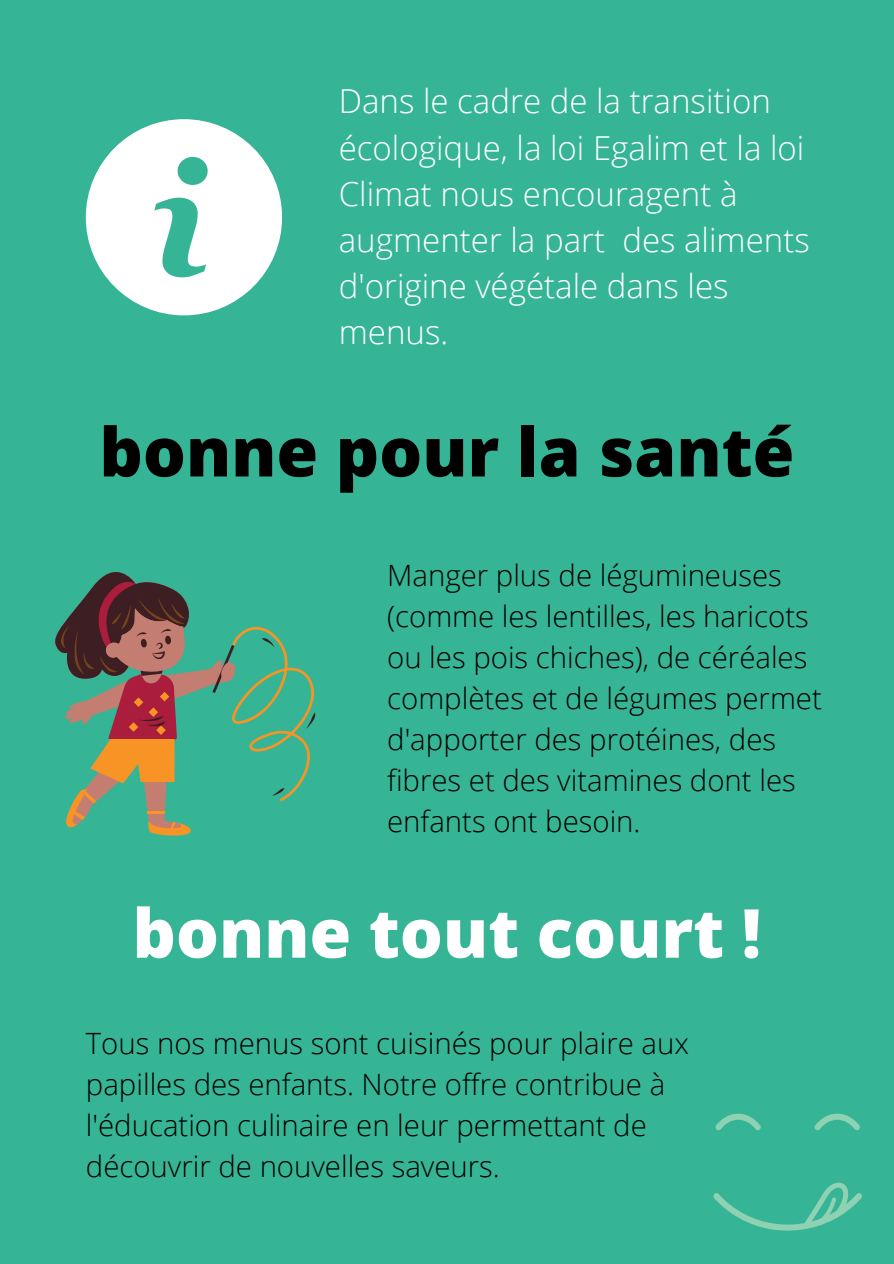
<style>
.page{position:relative;width:894px;height:1264px;background:#fff}
.page>*{position:absolute;margin:0;border:0;box-sizing:border-box;transform-origin:0 0}
.t1{font:800 67.5px "Open Sans";color:#000}
.t2{font:800 67.5px "Open Sans";color:#fff}
.t3{font:300 33px/46.2px "Open Sans";color:#fff}
.t4{font:300 29.4px/41px "Open Sans";color:#000}
</style>
<div class="page">
<div style="left:0;top:0;width:893px;height:1263px;background:#35b595"></div>
<svg style="left:55px;top:572px;width:260px;height:264px"></svg>
<svg style="left:715px;top:1113px;width:46px;height:17px"></svg>
<svg style="left:814px;top:1113px;width:46px;height:17px"></svg>
<svg style="left:713px;top:1182px;width:149px;height:49px"></svg>
<svg style="left:86px;top:119px;width:196px;height:196px"></svg>
<p class="t3" style="left:338px;top:77px;width:472px">Dans le cadre de la transition écologique, la loi Egalim et la loi<br>Climat nous encouragent à augmenter la part des aliments d'origine végétale dans les menus.</p>
<p class="t1" style="left:99px;top:404px;width:696px">bonne pour la santé</p>
<p class="t4" style="left:387px;top:554px;width:436px">Manger plus de légumineuses (comme les lentilles, les haricots ou les pois chiches), de céréales complètes et de légumes permet d'apporter des protéines, des fibres et des vitamines dont les enfants ont besoin.</p>
<p class="t2" style="left:132px;top:885px;width:630px">bonne tout court !</p>
<p class="t4" style="left:86px;top:1022px;width:604px">Tous nos menus sont cuisinés pour plaire aux papilles des enfants. Notre offre contribue à l'éducation culinaire en leur permettant de découvrir de nouvelles saveurs.</p>
</div>
